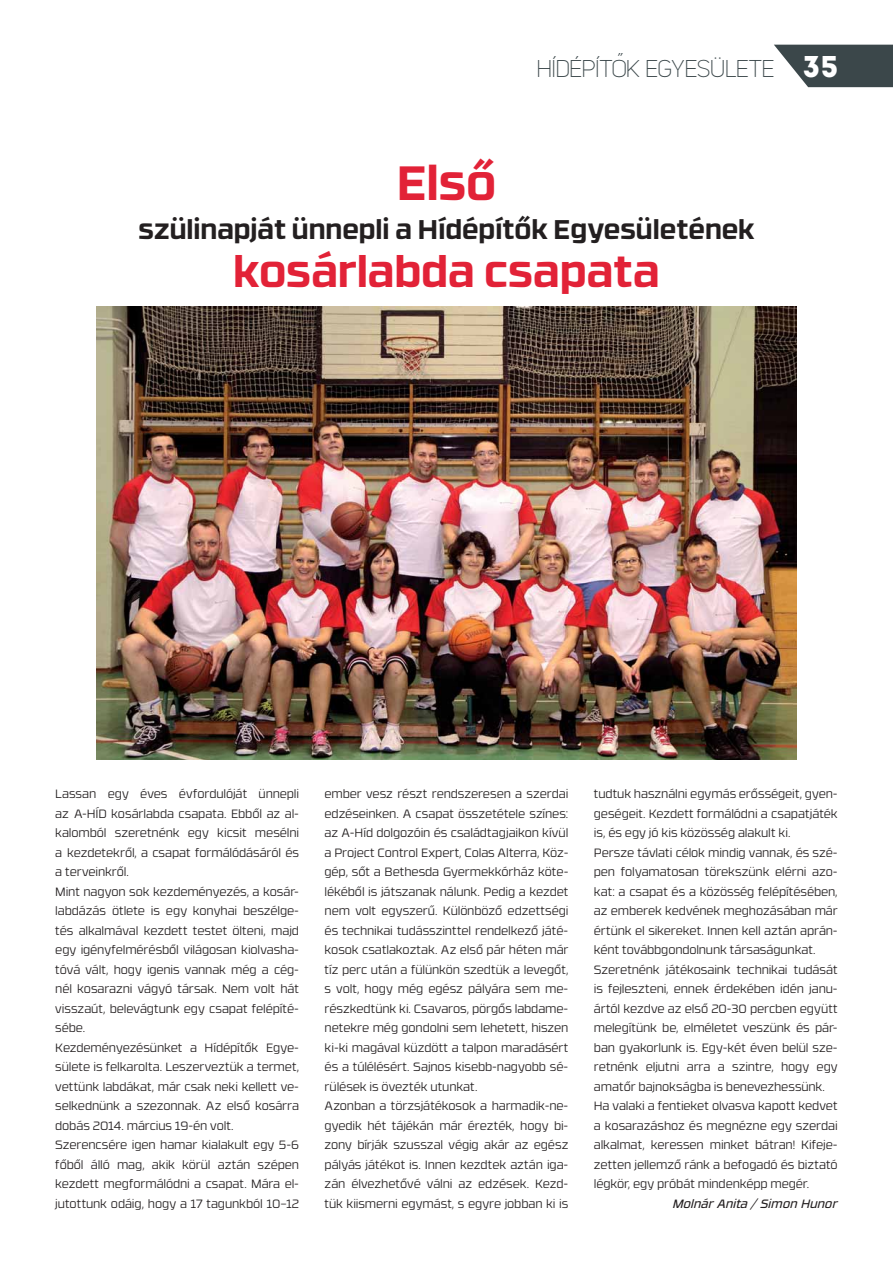
<style>
.page{position:relative;width:893px;height:1263px;background:#fff}
.page>*{position:absolute;margin:0;border:0;box-sizing:border-box;transform-origin:0 0}
.t1{font:700 48px "RB No 3.1";color:#e22237}
.t2{font:700 43.5px "RB No 3.1";letter-spacing:-.005em;color:#e22237}
.t3{font:700 27px "RB No 3.1";color:#231f20}
.t4{font:24px "Uni Sans Light";letter-spacing:-.05em;color:#3b474a}
.t5{font:300 12px/19.5px "RB No 3.1";letter-spacing:-.01em;color:#231f20}
.t6{font:italic 12px "RB No 3.1";letter-spacing:.01em;color:#231f20}
.s1{font-family:"Intro";font-size:30px;color:#fff}
</style>
<div class="page">
<img style="left:96px;top:306px;width:701px;height:453px">
<svg style="left:774px;top:45px;width:119px;height:42px;background:#576163"></svg>
<h1 class="t1" style="left:397px;top:164px;width:101px">Első</h1>
<h3 class="t4" style="left:536px;top:59px;width:303px">HÍDÉPÍTO˝K EGYESÜLETE <span class="s1">35</span></h3>
<h3 class="t3" style="left:139px;top:219px;width:617px">szülinapját ünnepli a Hídépítők Egyesületének</h3>
<h2 class="t2" style="left:233px;top:255px;width:428px">kosárlabda csapata</h2>
<p class="t5" style="left:55px;top:785px;width:245px">Lassan egy éves évfordulóját ünnepli az A-HÍD kosárlabda csapata. Ebből az al&shy;kalomból szeretnénk egy kicsit mesélni a kezdetekről, a csapat formálódásáról és a terveinkről.<br>Mint nagyon sok kezdeményezés, a kosár&shy;labdázás ötlete is egy konyhai beszélge&shy;tés alkalmával kezdett testet ölteni, majd egy igényfelmérésből világosan kiolvasha&shy;tóvá vált, hogy igenis vannak még a cég&shy;nél kosarazni vágyó társak. Nem volt hát visszaút, belevágtunk egy csapat felépíté&shy;sébe.<br>Kezdeményezésünket a Hídépítők Egye&shy;sülete is felkarolta. Leszerveztük a termet, vettünk labdákat, már csak neki kellett ve&shy;selkednünk a szezonnak. Az első kosárra dobás 2014. március 19-én volt.<br>Szerencsére igen hamar kialakult egy 5-6 főből álló mag, akik körül aztán szépen kezdett megformálódni a csapat. Mára el&shy;jutottunk odáig, hogy a 17 tagunkból 10–12</p>
<p class="t5" style="left:325px;top:785px;width:245px">ember vesz részt rendszeresen a szerdai edzéseinken. A csapat összetétele színes: az A-Híd dolgozóin és családtagjaikon kívül a Project Control Expert, Colas Alterra, Köz&shy;gép, sőt a Bethesda Gyermekkórház köte&shy;lékéből is játszanak nálunk. Pedig a kezdet nem volt egyszerű. Különböző edzettségi és technikai tudásszinttel rendelkező játé&shy;kosok csatlakoztak. Az első pár héten már tíz perc után a fülünkön szedtük a levegőt, s volt, hogy még egész pályára sem me&shy;részkedtünk ki. Csavaros, pörgős labdame&shy;netekre még gondolni sem lehetett, hiszen ki-ki magával küzdött a talpon maradásért és a túlélésért. Sajnos kisebb-nagyobb sé&shy;rülések is övezték utunkat.<br>Azonban a törzsjátékosok a harmadik-ne&shy;gyedik hét tájékán már érezték, hogy bi&shy;zony bírják szusszal végig akár az egész pályás játékot is. Innen kezdtek aztán iga&shy;zán élvezhetővé válni az edzések. Kezd&shy;tük kiismerni egymást, s egyre jobban ki is</p>
<p class="t5" style="left:594px;top:785px;width:245px">tudtuk használni egymás erősségeit, gyen&shy;geségeit. Kezdett formálódni a csapatjáték is, és egy jó kis közösség alakult ki.<br>Persze távlati célok mindig vannak, és szé&shy;pen folyamatosan törekszünk elérni azo&shy;kat: a csapat és a közösség felépítésében, az emberek kedvének meghozásában már értünk el sikereket. Innen kell aztán aprán&shy;ként továbbgondolnunk társaságunkat.<br>Szeretnénk játékosaink technikai tudását is fejleszteni, ennek érdekében idén janu&shy;ártól kezdve az első 20-30 percben együtt melegítünk be, elméletet veszünk és pár&shy;ban gyakorlunk is. Egy-két éven belül sze&shy;retnénk eljutni arra a szintre, hogy egy amatőr bajnokságba is benevezhessünk.<br>Ha valaki a fentieket olvasva kapott kedvet a kosarazáshoz és megnézne egy szerdai alkalmat, keressen minket bátran! Kifeje&shy;zetten jellemző ránk a befogadó és biztató légkör, egy próbát mindenképp megér.</p>
<p class="t6" style="left:673px;top:1199px;width:166px">Molnár Anita / Simon Hunor</p>
</div>
